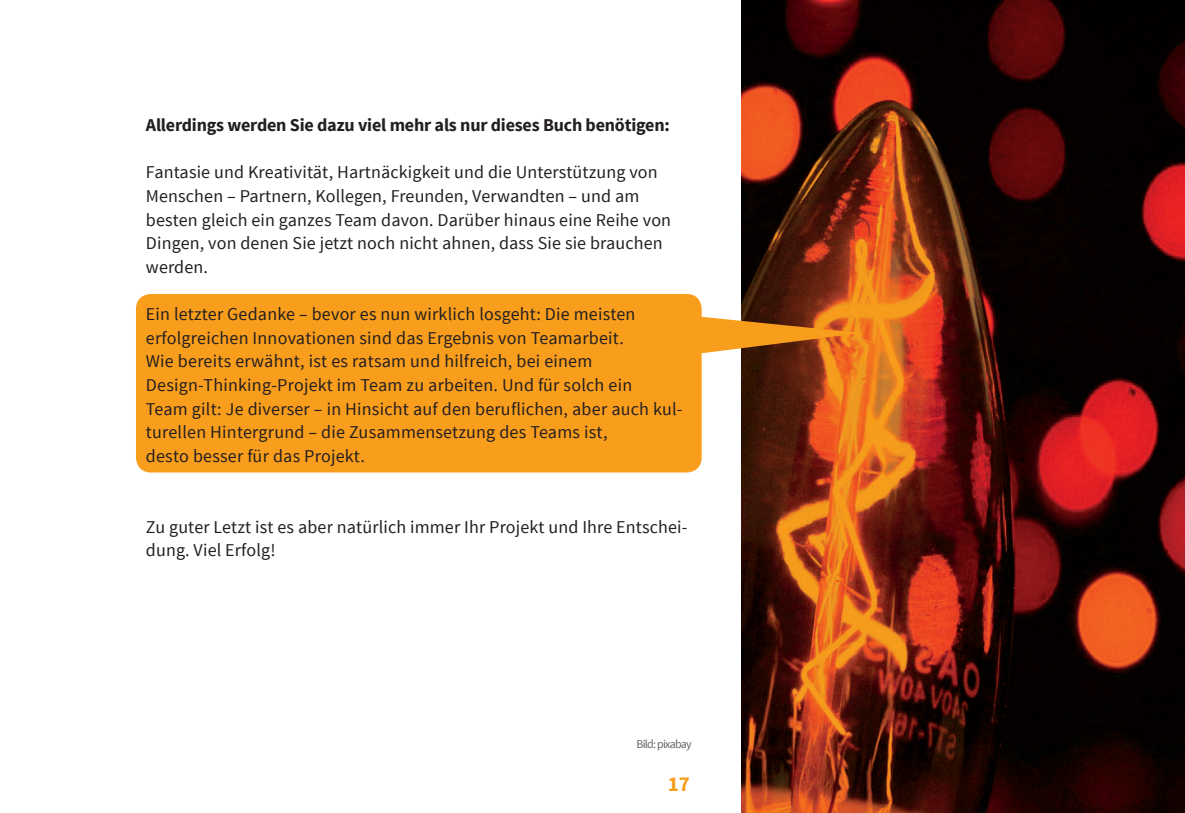
<style>
.page{position:relative;width:1185px;height:813px;background:#fff}
.page>*{position:absolute;margin:0;border:0;box-sizing:border-box;transform-origin:0 0}
.t1{font:700 21px "Source Sans Pro";color:#f99d1c}
.t2{font:18.03px/23.6px "Source Sans Pro";letter-spacing:.01em;color:#231f20}
.t3{font:700 18.03px "Source Sans Pro";letter-spacing:-.01em;color:#231f20}
.t4{font:11.9px "Source Sans Pro";letter-spacing:-.06em;color:#636466}
</style>
<div class="page">
<img style="left:741px;top:0;width:444px;height:813px">
<div style="left:136px;top:294px;width:565px;height:178px;background:#f99d1c;border-radius:15px"></div>
<svg style="left:701px;top:315px;width:161px;height:41px"></svg>
<p class="t3" style="left:146px;top:113px;width:525px">Allerdings werden Sie dazu viel mehr als nur dieses Buch benötigen:</p>
<p class="t2" style="left:146px;top:160px;width:527px">Fantasie und Kreativität, Hartnäckigkeit und die Unterstützung von Menschen – Partnern, Kollegen, Freunden, Verwandten – und am besten gleich ein ganzes Team davon. Darüber hinaus eine Reihe von Dingen, von denen Sie jetzt noch nicht ahnen, dass Sie sie brauchen werden.</p>
<p class="t2" style="left:146px;top:302px;width:538px">Ein letzter Gedanke – bevor es nun wirklich losgeht: Die meisten erfolgreichen Innovationen sind das Ergebnis von Teamarbeit.<br>Wie bereits erwähnt, ist es ratsam und hilfreich, bei einem Design-Thinking-Projekt im Team zu arbeiten. Und für solch ein<br>Team gilt: Je diverser – in Hinsicht auf den beruflichen, aber auch kul&shy;turellen Hintergrund – die Zusammensetzung des Teams ist,<br>desto besser für das Projekt.</p>
<p class="t2" style="left:146px;top:514px;width:543px">Zu guter Letzt ist es aber natürlich immer Ihr Projekt und Ihre Entschei&shy;dung. Viel Erfolg!</p>
<p class="t4" style="left:636px;top:736px;width:57px">Bild: pixabay</p>
<p class="t1" style="left:668px;top:770px;width:24px">17</p>
</div>
